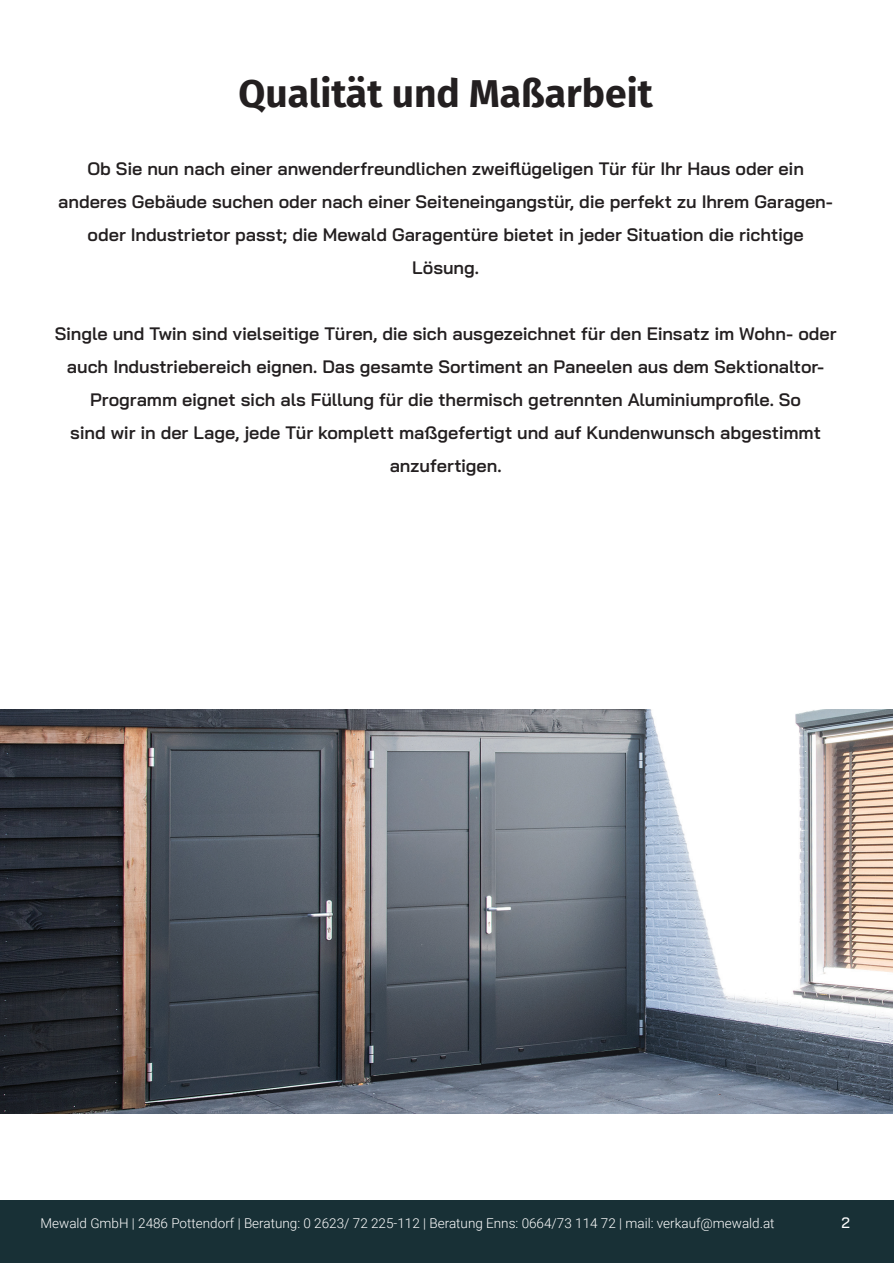
<style>
.page{position:relative;width:894px;height:1263px;background:#fff}
.page>*{position:absolute;margin:0;border:0;box-sizing:border-box;transform-origin:0 0}
.t1{font:700 39px "Fira Sans";color:#231f20}
.t2{font:600 18px/33px "Bai Jamjuree";letter-spacing:-.005em;color:#231f20;text-align:center}
.t3{font:500 15px "Bai Jamjuree";color:#fff}
.t4{font:300 13.5px "Roboto";color:#fff}
</style>
<div class="page">
<div style="left:0;top:1200px;width:894px;height:62px;background:#183036"></div>
<img style="left:0;top:709px;width:892px;height:404px">
<h1 class="t1" style="left:238px;top:61px;width:416px">Qualität und Maßarbeit</h1>
<p class="t2" style="left:58px;top:152px;width:776px">Ob Sie nun nach einer anwenderfreundlichen zweiflügeligen Tür für Ihr Haus oder ein anderes Gebäude suchen oder nach einer Seiteneingangstür, die perfekt zu Ihrem Garagen&shy;oder Industrietor passt; die Mewald Garagentüre bietet in jeder Situation die richtige Lösung.</p>
<p class="t2" style="left:55px;top:317px;width:783px">Single und Twin sind vielseitige Türen, die sich ausgezeichnet für den Einsatz im Wohn- oder auch Industriebereich eignen. Das gesamte Sortiment an Paneelen aus dem Sektionaltor-Programm eignet sich als Füllung für die thermisch getrennten Aluminiumprofile. So<br>sind wir in der Lage, jede Tür komplett maßgefertigt und auf Kundenwunsch abgestimmt anzufertigen.</p>
<p class="t4" style="left:40px;top:1213px;width:735px">Mewald GmbH | 2486 Pottendorf | Beratung: 0 2623/ 72 225-112 | Beratung Enns: 0664/73 114 72 | mail: verkauf@mewald.at</p>
<p class="t3" style="left:841px;top:1214px;width:10px">2</p>
</div>
